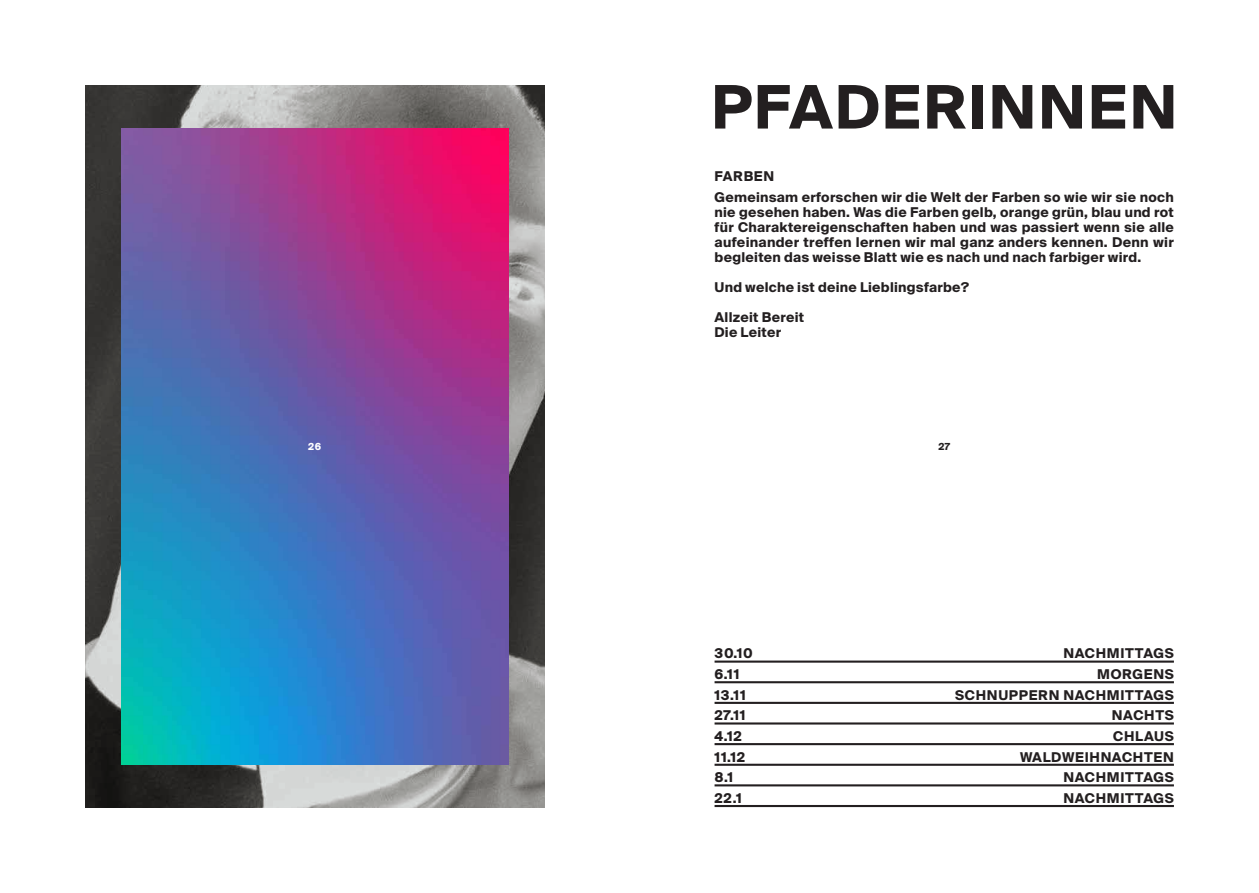
<style>
.page{position:relative;width:1259px;height:893px;background:#fff}
.page>*{position:absolute;margin:0;border:0;box-sizing:border-box;transform-origin:0 0}
.t1{font:700 60px "Suisse Intl";letter-spacing:.03em;color:#231f20}
.t2{font:700 13.5px/15px "Suisse Intl";letter-spacing:.02em;color:#231f20}
.t3{font:700 13.5px "Suisse Intl";letter-spacing:.05em;color:#231f20}
.t4{font:700 9.75px "Suisse Intl";color:#fff}
.t5{font:700 9.75px "Suisse Intl";color:#231f20}
</style>
<div class="page">
<img style="left:85px;top:85px;width:459px;height:723px">
<img style="left:121px;top:129px;width:387px;height:635px">
<hr style="left:714px;top:661px;width:460px;height:2px;background:#231f20">
<hr style="left:714px;top:681px;width:460px;height:2px;background:#231f20">
<hr style="left:714px;top:702px;width:460px;height:2px;background:#231f20">
<hr style="left:714px;top:722px;width:460px;height:2px;background:#231f20">
<hr style="left:714px;top:743px;width:460px;height:2px;background:#231f20">
<hr style="left:714px;top:764px;width:460px;height:2px;background:#231f20">
<hr style="left:714px;top:784px;width:460px;height:2px;background:#231f20">
<hr style="left:714px;top:805px;width:460px;height:2px;background:#231f20">
<h1 class="t1" style="left:711px;top:72px;width:467px">PFADERINNEN</h1>
<p class="t2" style="left:714px;top:165px;width:461px;line-height:21.5px">FARBEN<br>Gemeinsam erforschen wir die Welt der Farben so wie wir sie noch</p>
<p class="t2" style="left:714px;top:205px;width:461px;text-align:justify">nie gesehen haben. Was die Farben gelb, orange grün, blau und rot für Charaktereigenschaften haben und was passiert wenn sie alle aufeinander treffen lernen wir mal ganz anders kennen. Denn wir begleiten das weisse Blatt wie es nach und nach farbiger wird.</p>
<p class="t2" style="left:714px;top:280px;width:256px">Und welche ist deine Lieblingsfarbe?</p>
<p class="t2" style="left:714px;top:310px;width:91px">Allzeit Bereit<br>Die Leiter</p>
<p class="t4" style="left:308px;top:441px;width:14px">26</p>
<p class="t5" style="left:938px;top:441px;width:13px">27</p>
<p class="t2" style="left:714px;top:646px;width:40px">30.10</p>
<p class="t3" style="left:1063px;top:646px;width:112px">NACHMITTAGS</p>
<p class="t2" style="left:714px;top:667px;width:26px">6.11</p>
<p class="t3" style="left:1097px;top:666px;width:78px">MORGENS</p>
<p class="t2" style="left:714px;top:687px;width:33px">13.11</p>
<p class="t3" style="left:955px;top:687px;width:220px">SCHNUPPERN NACHMITTAGS</p>
<p class="t2" style="left:714px;top:708px;width:33px">27.11</p>
<p class="t2" style="left:1112px;top:708px;width:63px">NACHTS</p>
<p class="t2" style="left:714px;top:729px;width:29px">4.12</p>
<p class="t2" style="left:1113px;top:729px;width:62px">CHLAUS</p>
<p class="t2" style="left:714px;top:749px;width:32px">11.12</p>
<p class="t3" style="left:1020px;top:749px;width:155px">WALDWEIHNACHTEN</p>
<p class="t2" style="left:714px;top:770px;width:20px">8.1</p>
<p class="t3" style="left:1063px;top:770px;width:112px">NACHMITTAGS</p>
<p class="t2" style="left:714px;top:791px;width:29px">22.1</p>
<p class="t3" style="left:1063px;top:790px;width:112px">NACHMITTAGS</p>
</div>
